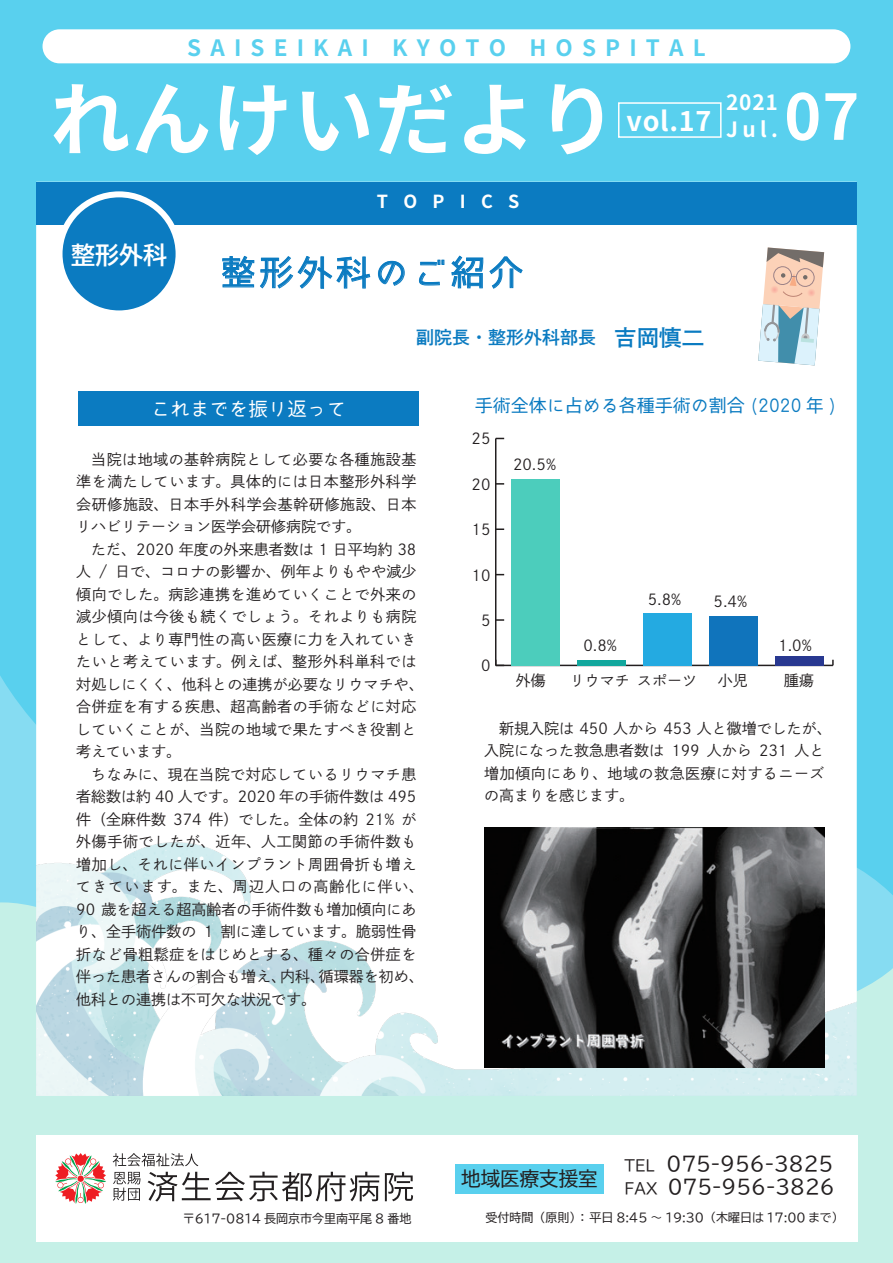
<style>
.page{position:relative;width:893px;height:1263px;background:#59d0ee}
.page>*{position:absolute;margin:0;border:0;box-sizing:border-box;transform-origin:0 0}
.t1{font:700 81px "Noto Sans CJ Kjp";color:#fff}
.t2{font:700 63px "Noto Sans CJ Kjp";color:#fff}
.t3{font:34.5px "Kinuta Iroha 22 momi Std N R";letter-spacing:.11em;color:#0b7bc1}
.t4{font:700 27px "Noto Sans CJ Kjp";color:#fff}
.t5{font:24px "BIZ UDP Gothic Bold";color:#fff}
.t6{font:700 22.5px "Noto Sans CJ Kjp";letter-spacing:.405em;color:#59d0ee}
.t7{font:700 21px "Noto Sans CJ Kjp";color:#fff}
.t8{font:19.5px/23.4px "BIZ UDP Gothic";color:#231f20}
.t9{font:19.5px "Kinuta Iroha 22 momi Std N R";color:#fff}
.t10{font:18px "Kinuta Iroha 22 momi Std N R";color:#0b7bc1}
.t11{font:18px "DNP Shuei Go Gin Std B";color:#0b7bc1}
.t12{font:700 18px "Noto Sans CJ Kjp";letter-spacing:.85em;color:#fff}
.t13{font:15px/22.5px "DNP Shuei Go Gin Std L";letter-spacing:.035em;color:#231f20}
.t14{font:15px/22.5px "DNP Shuei Go Gin Std L";color:#231f20}
.t15{font:12px "BIZ UDP Gothic";color:#231f20}
.s1{font-size:22.5px}
.s2{font-size:15px}
</style>
<div class="page">
<svg style="left:0;top:676px;width:878px;height:206px;fill:#86dcf2"></svg>
<div style="left:0;top:882px;width:893px;height:381px;background:#c5f0e7"></div>
<div style="left:36px;top:225px;width:821px;height:292px;background:#fff"></div>
<div style="left:43px;top:29px;width:807px;height:34px;background:#fff;border-radius:17px"></div>
<div style="left:618px;top:102px;width:104px;height:36px;border:2px solid #fff"></div>
<div style="left:36px;top:182px;width:821px;height:43px;background:#0b7bc1"></div>
<img style="left:36px;top:517px;width:821px;height:579px">
<div style="left:36px;top:1136px;width:821px;height:106px;background:#fff"></div>
<svg style="left:148px;top:1172px;width:231px;height:29px"></svg>
<svg style="left:385px;top:1172px;width:28px;height:29px"></svg>
<svg style="left:113px;top:1153px;width:85px;height:13px"></svg>
<svg style="left:113px;top:1172px;width:28px;height:29px"></svg>
<svg style="left:55px;top:1153px;width:51px;height:51px"></svg>
<div style="left:455px;top:1164px;width:148px;height:30px;background:#59d0ee"></div>
<svg style="left:36px;top:29px;width:447px;height:458px"></svg>
<svg style="left:489px;top:256px;width:34px;height:33px"></svg>
<div style="left:78px;top:392px;width:341px;height:34px;background:#0b7bc1"></div>
<hr style="left:496px;top:665px;width:337px;height:1px;background:#231f20">
<hr style="left:495px;top:438px;width:1px;height:227px;background:#231f20">
<svg style="left:495px;top:660px;width:9px;height:6px"></svg>
<svg style="left:496px;top:619px;width:8px;height:2px"></svg>
<svg style="left:496px;top:528px;width:8px;height:2px"></svg>
<svg style="left:496px;top:483px;width:8px;height:2px"></svg>
<div style="left:775px;top:656px;width:48px;height:9px;background:#283890"></div>
<div style="left:709px;top:616px;width:49px;height:49px;background:#1074bc"></div>
<div style="left:643px;top:613px;width:49px;height:52px;background:#24aae1"></div>
<div style="left:577px;top:660px;width:49px;height:5px;background:#12a79d"></div>
<div style="left:511px;top:479px;width:49px;height:186px;background:#4ccdbc"></div>
<img style="left:484px;top:827px;width:340px;height:240px">
<svg style="left:758px;top:247px;width:66px;height:118px;background:#cdccc9"></svg>
<h3 class="t6" style="left:187px;top:35px;width:520px">SAISEIKAI KYOTO HOSPITAL</h3>
<h1 class="t1" style="left:50px;top:74px;width:569px">れんけいだより</h1>
<h3 class="t7" style="left:726px;top:91px;width:53px">2021</h3>
<h3 class="t4" style="left:626px;top:106px;width:153px">vol.17 <sub>J</sub> <sub>u</sub> <sub>l</sub> <sub>.</sub></h3>
<h2 class="t2" style="left:784px;top:81px;width:77px">07</h2>
<h3 class="t5" style="left:71px;top:243px;width:97px">整形外科</h3>
<p class="t12" style="left:377px;top:191px;width:144px">TOPICS</p>
<h3 class="t3" style="left:221px;top:253px;width:304px">整形外科のご紹介</h3>
<p class="t11" style="left:416px;top:325px;width:289px">副院長・整形外科部長　<span class="s1">吉岡慎二</span></p>
<h3 class="t9" style="left:151px;top:398px;width:196px">これまでを振り返って</h3>
<p class="t13" style="left:76px;top:448px;width:349px">　当院は地域の基幹病院として必要な各種施設基準を満たしています。具体的には日本整形外科学会研修施設、日本手外科学会基幹研修施設、日本リハビリテーション医学会研修病院です。<br>　ただ、2020 年度の外来患者数は 1 日平均約 38人 / 日で、コロナの影響か、例年よりもやや減少傾向でした。病診連携を進めていくことで外来の減少傾向は今後も続くでしょう。それよりも病院として、より専門性の高い医療に力を入れていきたいと考えています。例えば、整形外科単科では対処しにくく、他科との連携が必要なリウマチや、合併症を有する疾患、超高齢者の手術などに対応していくことが、当院の地域で果たすべき役割と考えています。<br>　ちなみに、現在当院で対応しているリウマチ患者総数は約 40 人です。2020 年の手術件数は 495件（全麻件数 374 件）でした。全体の約 21% が外傷手術でしたが、近年、人工関節の手術件数も増加し、それに伴いインプラント周囲骨折も増えてきています。また、周辺人口の高齢化に伴い、<br>90 歳を超える超高齢者の手術件数も増加傾向にあり、全手術件数の 1 割に達しています。脆弱性骨折など骨粗鬆症をはじめとする、種々の合併症を伴った患者さんの割合も増え、内科、循環器を初め、他科との連携は不可欠な状況です。</p>
<p class="t10" style="left:475px;top:395px;width:364px">手術全体に占める各種手術の割合 (2020 年 )</p>
<p class="t13" style="left:472px;top:427px;width:20px">25</p>
<p class="t13" style="left:472px;top:473px;width:20px">20</p>
<p class="t13" style="left:472px;top:518px;width:20px">15</p>
<p class="t13" style="left:472px;top:563px;width:20px">10</p>
<p class="t13" style="left:481px;top:609px;width:11px">5</p>
<p class="t13" style="left:481px;top:654px;width:11px">0</p>
<p class="t13" style="left:513px;top:453px;width:44px">20.5%</p>
<p class="t13" style="left:583px;top:634px;width:35px">0.8%</p>
<p class="t13" style="left:648px;top:588px;width:35px">5.8%</p>
<p class="t13" style="left:713px;top:590px;width:35px">5.4%</p>
<p class="t13" style="left:778px;top:634px;width:35px">1.0%</p>
<p class="t13" style="left:516px;top:669px;width:31px">外傷</p>
<p class="t14" style="left:570px;top:669px;width:129px">リウマチスポーツ</p>
<p class="t13" style="left:718px;top:669px;width:31px">小児</p>
<p class="t13" style="left:784px;top:669px;width:31px">腫瘍</p>
<p class="t14" style="left:484px;top:717px;width:349px">　新規入院は 450 人から 453 人と微増でしたが、入院になった救急患者数は 199 人から 231 人と増加傾向にあり、地域の救急医療に対するニーズの高まりを感じます。</p>
<h3 class="t8" style="left:461px;top:1167px;width:138px">地域医療支援室</h3>
<h3 class="t8" style="left:624px;top:1152px;width:212px"><span class="s2">TEL</span> 075-956-3825<br><span class="s2">FAX　</span>075-956-3826</h3>
<p class="t15" style="left:183px;top:1213px;width:230px">〒617-0814 長岡京市今里南平尾 8 番地</p>
<p class="t15" style="left:485px;top:1211px;width:354px">受付時間（原則） ： 平日 8:45 ～ 19:30 （木曜日は 17:00 まで）</p>
</div>
